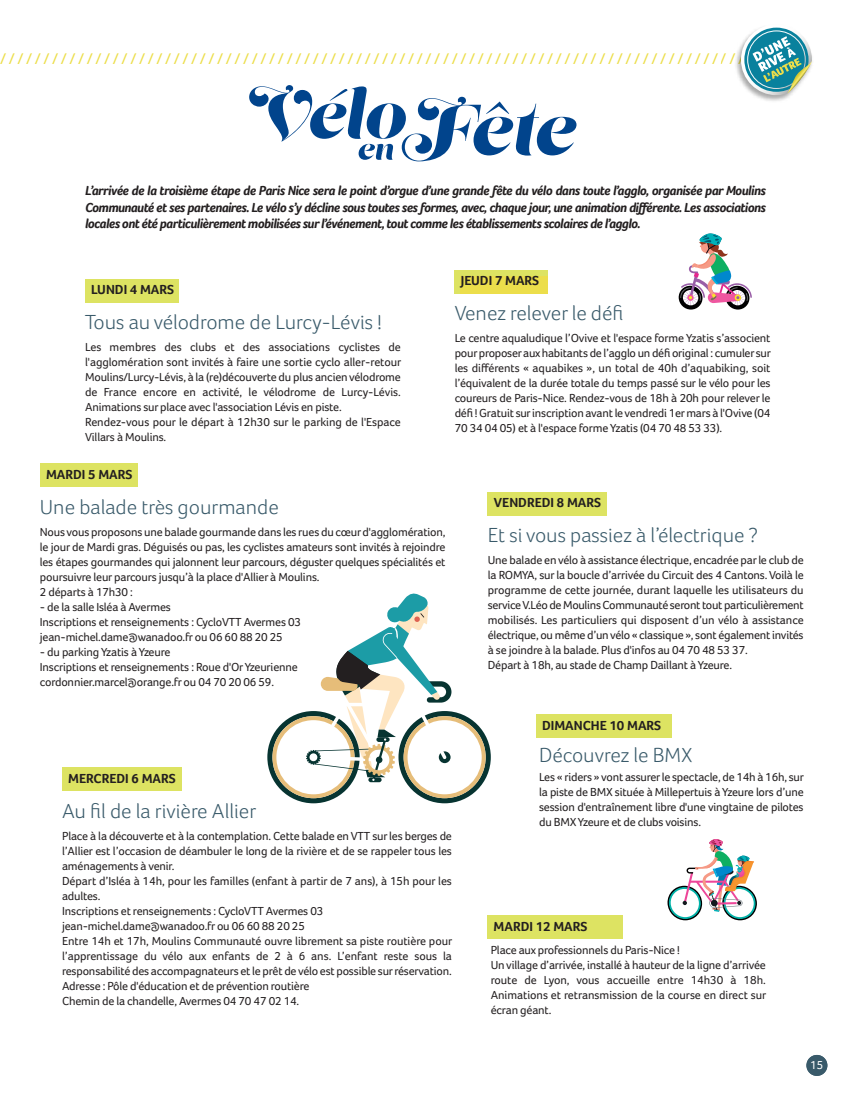
<style>
.page{position:relative;width:851px;height:1106px;background:#fff}
.page>*{position:absolute;margin:0;border:0;box-sizing:border-box;transform-origin:0 0}
.t1{font:300 21px "Foco";color:#395a6a}
.t2{font:16.05px "Foco";color:#ecde4b}
.t3{font:italic 700 13.5px/16.5px "Foco";letter-spacing:-.04em;color:#231f20;text-align:justify}
.t4{font:700 13.5px "Foco";color:#231f20}
.t5{font:12px/15px "Foco";letter-spacing:-.015em;color:#231f20}
.t6{font:12px "Foco";color:#fff}
</style>
<div class="page">
<svg style="left:267px;top:593px;width:223px;height:210px"></svg>
<div style="left:806px;top:1054px;width:21px;height:21px;background:#395a6a;border-radius:50%"></div>
<img style="left:736px;top:47px;width:76px;height:54px">
<svg style="left:740px;top:27px;width:71px;height:68px"></svg>
<div style="left:85px;top:279px;width:93px;height:24px;background:#dde362"></div>
<svg style="left:249px;top:85px;width:327px;height:76px"></svg>
<div style="left:40px;top:463px;width:98px;height:24px;background:#dde362"></div>
<div style="left:62px;top:767px;width:119px;height:24px;background:#dde362"></div>
<div style="left:454px;top:270px;width:94px;height:23px;background:#dde362"></div>
<div style="left:460px;top:276px;width:88px;height:17px;background:#ecde4b"></div>
<div style="left:488px;top:492px;width:119px;height:24px;background:#dde362"></div>
<div style="left:536px;top:714px;width:135px;height:24px;background:#dde362"></div>
<div style="left:487px;top:915px;width:136px;height:24px;background:#dde362"></div>
<img style="left:678px;top:233px;width:73px;height:76px">
<img style="left:667px;top:839px;width:90px;height:81px">
<h2 class="t2" style="left:0;top:49px;width:754px">///////////////////////////////////////////////////////////////////////////////////////</h2>
<p class="t3" style="left:85px;top:182px;width:682px">L’arrivée de la troisième étape de Paris Nice sera le point d’orgue d’une grande fête du vélo dans toute l’agglo, organisée par Moulins Communauté et ses partenaires. Le vélo s’y décline sous toutes ses formes, avec, chaque jour, une animation différente. Les associations locales ont été particulièrement mobilisées sur l’événement, tout comme les établissements scolaires de l’agglo.</p>
<p class="t4" style="left:91px;top:281px;width:84px">LUNDi 4 MARS</p>
<h1 class="t1" style="left:85px;top:308px;width:298px">Tous au vélodrome de Lurcy-Lévis !</h1>
<p class="t5" style="left:85px;top:339px;width:317px">les membres des clubs et des associations cyclistes de l'agglomération sont invités à faire une sortie cyclo aller-retour Moulins/lurcy-lévis, à la (re)découverte du plus ancienvélodrome de France encore en activité, le vélodrome de lurcy-lévis.<br>Animations sur place avec l'association lévis en piste.<br>Rendez-vous pour le départ à 12h30 sur le parking de l'Espace villars à Moulins.</p>
<p class="t4" style="left:46px;top:465px;width:88px">MARDi 5 MARS</p>
<h1 class="t1" style="left:40px;top:493px;width:240px">Une balade très gourmande</h1>
<p class="t5" style="left:40px;top:524px;width:407px">Nous vous proposons une balade gourmande dans les rues du cœurd'agglomération, le jour de Mardi gras. Déguisés ou pas, les cyclistes amateurs sont invités à rejoindre les étapes gourmandes qui jalonnent leur parcours, déguster quelques spécialités et poursuivre leur parcours jusqu’à la place d'Allier à Moulins.<br>2 départs à 17h30 :</p>
<p class="t5" style="left:40px;top:599px;width:263px">- de la salle Isléa à Avermes<br>Inscriptions et renseignements : CyclovTT Avermes 03 jean-michel.dame@wanadoo.fr ou 06 60 88 20 25</p>
<p class="t5" style="left:40px;top:644px;width:259px">- du parking Yzatis à Yzeure<br>Inscriptions et renseignements : Roue d'OrYzeurienne cordonnier.marcel@orange.fr ou 04 70 20 06 59.</p>
<p class="t4" style="left:460px;top:272px;width:80px">JEUDi 7 MARS</p>
<h1 class="t1" style="left:454px;top:299px;width:170px">Venez relever le défi</h1>
<p class="t5" style="left:454px;top:330px;width:317px;text-align:justify">le centre aqualudique l’Ovive et l'espace forme Yzatis s’associent pourproposerauxhabitants de l’agglo un défi original : cumuler sur les différents « aquabikes », un total de 40h d’aquabiking, soit l’équivalent de la durée totale du temps passé sur le vélo pour les coureurs de Paris-Nice. Rendez-vous de 18h à 20h pour relever le défi ! Gratuit surinscription avantlevendredi 1ermars à l'Ovive (04<br>70 34 04 05) et à l'espace forme Yzatis (04 70 48 53 33).</p>
<p class="t4" style="left:494px;top:494px;width:109px">VENDREDi 8 MARS</p>
<h1 class="t1" style="left:488px;top:521px;width:271px">Et si vous passiez à l’électrique ?</h1>
<p class="t5" style="left:488px;top:552px;width:317px">une balade envélo à assistance électrique, encadrée parle club de la ROMYA, sur la boucle d’arrivée du Circuit des 4 Cantons. voilà le programme de cette journée, durant laquelle les utilisateurs du servicev.léodeMoulinsCommunauté seront toutparticulièrement mobilisés. les particuliers qui disposent d’un vélo à assistance électrique, oumême d’unvélo « classique », sont égalementinvités à se joindre à la balade. Plus d'infos au 04 70 48 53 37.<br>Départ à 18h, au stade de Champ Daillant à Yzeure.</p>
<p class="t4" style="left:542px;top:716px;width:121px">DiMANCHE 10 MARS</p>
<h1 class="t1" style="left:539px;top:740px;width:155px">Découvrez le BMX</h1>
<p class="t4" style="left:68px;top:769px;width:109px">MERCREDi 6 MARS</p>
<h1 class="t1" style="left:62px;top:796px;width:196px">Au fil de la rivière Allier</h1>
<p class="t5" style="left:62px;top:828px;width:391px">Place à la découverte et à la contemplation. Cette balade envTT surles berges de l’Allier est l’occasion de déambuler le long de la rivière et de se rappeler tous les aménagements à venir.<br>Départ d’Isléa à 14h, pour les familles (enfant à partir de 7 ans), à 15h pour les adultes.<br>Inscriptions et renseignements : CyclovTT Avermes 03 jean-michel.dame@wanadoo.fr ou 06 60 88 20 25<br>Entre 14h et 17h, Moulins Communauté ouvre librement sa piste routière pour l’apprentissage du vélo aux enfants de 2 à 6 ans. l’enfant reste sous la responsabilité des accompagnateurs et le prêt devélo est possible surréservation.<br>Adresse : Pôle d'éducation et de prévention routière<br>Chemin de la chandelle, Avermes 04 70 47 02 14.</p>
<p class="t5" style="left:539px;top:769px;width:266px;text-align:justify">les « riders »vont assurerle spectacle, de 14h à 16h, sur la piste de BMX située à Millepertuis à Yzeure lors d’une session d'entraînement libre d'une vingtaine de pilotes du BMXYzeure et de clubs voisins.</p>
<p class="t4" style="left:493px;top:917px;width:95px">MARDi 12 MARS</p>
<p class="t5" style="left:490px;top:942px;width:277px">Place aux professionnels du Paris-Nice !<br>un village d’arrivée, installé à hauteurde la ligne d’arrivée route de lyon, vous accueille entre 14h30 à 18h.<br>Animations et retransmission de la course en direct sur écran géant.</p>
<p class="t6" style="left:810px;top:1057px;width:15px">15</p>
</div>
